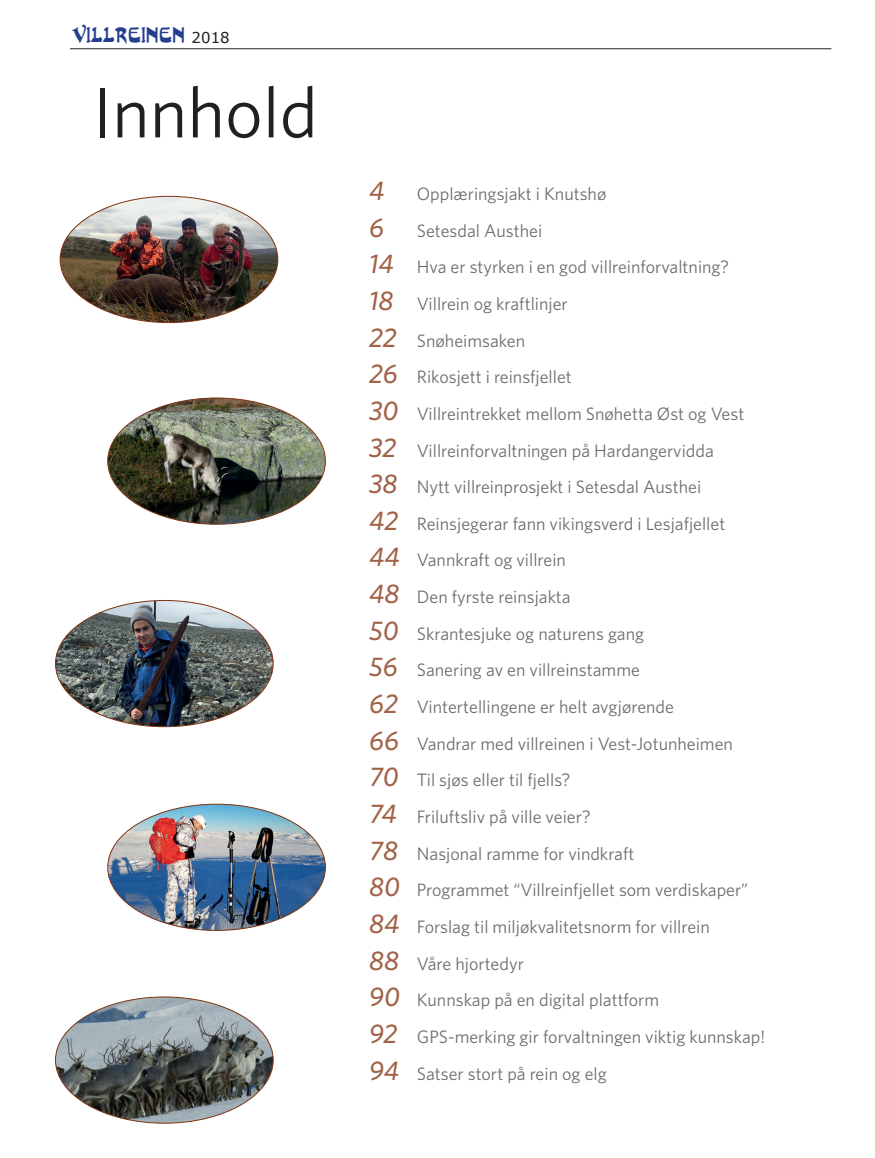
<style>
.page{position:relative;width:875px;height:1158px;background:#fff}
.page>*{position:absolute;margin:0;border:0;box-sizing:border-box;transform-origin:0 0}
.t1{font:72px "Whitney";color:#231f20}
.t2{font:21px "Artistik";color:#253f8e}
.t3{font:18px/36.6px "Whitney";color:#6c6d70}
.s1{font-family:"Verdana";font-size:15px;color:#231f20}
.s2{font-weight:500;font-style:italic;font-size:27px;color:#a16248}
</style>
<div class="page">
<hr style="left:70px;top:49px;width:761px;height:1px;background:#231f20">
<img style="left:60px;top:196px;width:218px;height:127px">
<img style="left:55px;top:600px;width:218px;height:127px">
<img style="left:55px;top:997px;width:218px;height:126px">
<img style="left:108px;top:398px;width:217px;height:126px">
<img style="left:108px;top:804px;width:217px;height:126px">
<p class="t2" style="left:72px;top:23px;width:159px">VILLREINEN <span class="s1">2018</span></p>
<h1 class="t1" style="left:93px;top:65px;width:227px">Innhold</h1>
<p class="t3" style="left:369px;top:175px;width:397px"><span class="s2">4</span> Opplæringsjakt i Knutshø<br><span class="s2">6</span> Setesdal Austhei<br><span class="s2">14</span> Hva er styrken i en god villreinforvaltning?<br><span class="s2">18</span> Villrein og kraftlinjer<br><span class="s2">22</span> Snøheimsaken<br><span class="s2">26</span> Rikosjett i reinsfjellet<br><span class="s2">30</span> Villreintrekket mellom Snøhetta Øst og Vest <span class="s2">32</span> Villreinforvaltningen på Hardangervidda<br><span class="s2">38</span> Nytt villreinprosjekt i Setesdal Austhei<br><span class="s2">42</span> Reinsjegerar fann vikingsverd i Lesjafjellet<br><span class="s2">44</span> Vannkraft og villrein<br><span class="s2">48</span> Den fyrste reinsjakta<br><span class="s2">50</span> Skrantesjuke og naturens gang<br><span class="s2">56</span> Sanering av en villreinstamme<br><span class="s2">62</span> Vintertellingene er helt avgjørende<br><span class="s2">66</span> Vandrar med villreinen i Vest-Jotunheimen <span class="s2">70</span> Til sjøs eller til fjells?<br><span class="s2">74</span> Friluftsliv på ville veier?<br><span class="s2">78</span> Nasjonal ramme for vindkraft<br><span class="s2">80</span> Programmet “Villreinfjellet som verdiskaper” <span class="s2">84</span> Forslag til miljøkvalitetsnorm for villrein<br><span class="s2">88</span> Våre hjortedyr<br><span class="s2">90</span> Kunnskap på en digital plattform<br><span class="s2">92</span> GPS-merking gir forvaltningen viktig kunnskap!<br><span class="s2">94</span> Satser stort på rein og elg</p>
</div>
